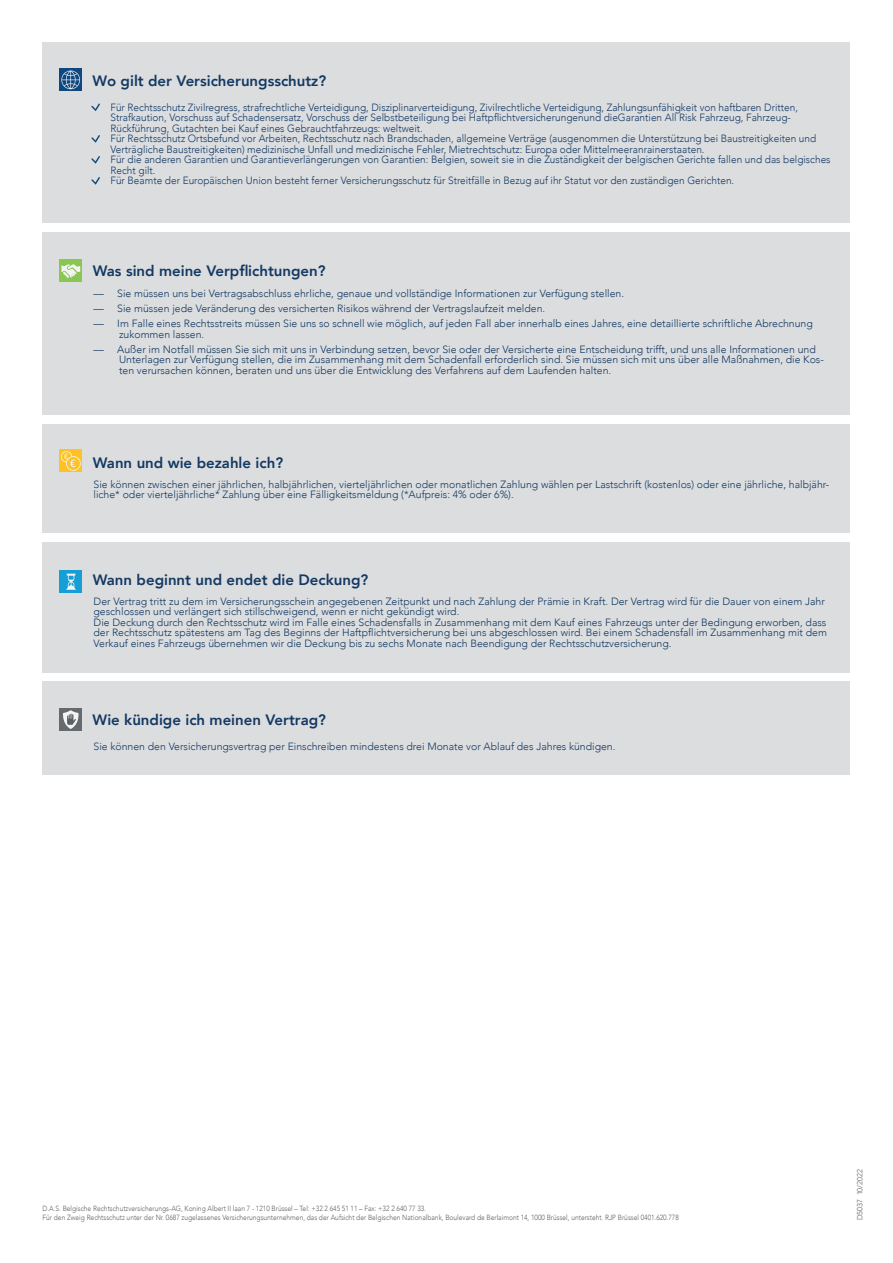
<style>
.page{position:relative;width:893px;height:1263px;background:#fff}
.page>*{position:absolute;margin:0;border:0;box-sizing:border-box;transform-origin:0 0}
.t1{font:800 15px "Avenir";color:#133962}
.t2{font:300 10.5px/10.5px "Avenir";color:#133962}
.t3{font:300 10.5px/10.5px "Avenir";color:#133964;scale:.96 1}
.body{font:300 7.5px "Avenir";color:#5d6161;scale:.89 1}
.body-2{font:300 7.5px "Avenir";color:#5d6161}
.s1{color:#133964}
</style>
<div class="page">
<div style="left:43px;top:681px;width:807px;height:94px;background:#dcdddf"></div>
<div style="left:60px;top:708px;width:22px;height:23px;background:#676a6c"></div>
<svg style="left:63px;top:710px;width:16px;height:19px"></svg>
<div style="left:43px;top:43px;width:807px;height:180px;background:#dcdddf"></div>
<svg style="left:60px;top:69px;width:22px;height:22px"></svg>
<svg style="left:61px;top:71px;width:19px;height:18px"></svg>
<svg style="left:91px;top:103px;width:9px;height:8px"></svg>
<svg style="left:91px;top:135px;width:9px;height:8px"></svg>
<svg style="left:91px;top:156px;width:9px;height:8px"></svg>
<svg style="left:91px;top:177px;width:9px;height:8px"></svg>
<div style="left:43px;top:424px;width:807px;height:109px;background:#dcdddf"></div>
<div style="left:60px;top:450px;width:22px;height:22px;background:#fec224"></div>
<svg style="left:61px;top:451px;width:20px;height:20px"></svg>
<div style="left:43px;top:232px;width:807px;height:183px;background:#dcdddf"></div>
<div style="left:60px;top:259px;width:22px;height:23px;background:#89c652"></div>
<svg style="left:61px;top:264px;width:19px;height:14px"></svg>
<div style="left:43px;top:542px;width:807px;height:130px;background:#dcdddf"></div>
<div style="left:60px;top:570px;width:22px;height:23px;background:#159fd4"></div>
<svg style="left:66px;top:574px;width:10px;height:16px"></svg>
<h1 class="t1" style="left:93px;top:69px;width:235px">Wo gilt der Versicherungsschutz?</h1>
<p class="t3" style="left:110px;top:102px;width:752px">Für Rechtsschutz Zivilregress, strafrechtliche Verteidigung, Disziplinarverteidigung, Zivilrechtliche Verteidigung, Zahlungsunfähigkeit von haftbaren Dritten, Strafkaution, Vorschuss auf Schadensersatz, Vorschuss der Selbstbeteiligung bei Haftpflichtversicherungenund dieGarantien All Risk Fahrzeug, Fahrzeug-Rückführung, Gutachten bei Kauf eines Gebrauchtfahrzeugs: weltweit.<br>Für Rechtsschutz Ortsbefund vor Arbeiten, Rechtsschutz nach Brandschaden, allgemeine Verträge (ausgenommen die Unterstützung bei Baustreitigkeiten und Verträgliche Baustreitigkeiten) medizinische Unfall und medizinische Fehler, Mietrechtschutz: Europa oder Mittelmeeranrainerstaaten.<br>Für die anderen Garantien und Garantieverlängerungen von Garantien: Belgien, soweit sie in die Zuständigkeit der belgischen Gerichte fallen und das belgisches Recht gilt.<br>Für Beamte der Europäischen Union besteht ferner Versicherungsschutz für Streitfälle in Bezug auf ihr Statut vor den zuständigen Gerichten.</p>
<h1 class="t1" style="left:93px;top:259px;width:234px">Was sind meine Verpflichtungen?</h1>
<p class="t2" style="left:94px;top:288px;width:532px"><span class="s1">—</span> Sie müssen uns bei Vertragsabschluss ehrliche, genaue und vollständige Informationen zur Verfügung stellen.</p>
<p class="t2" style="left:94px;top:303px;width:453px"><span class="s1">—</span> Sie müssen jede Veränderung des versicherten Risikos während der Vertragslaufzeit melden.</p>
<p class="t2" style="left:119px;top:318px;width:695px;text-indent:-26px"><span class="s1">—</span> Im Falle eines Rechtsstreits müssen Sie uns so schnell wie möglich, auf jeden Fall aber innerhalb eines Jahres, eine detaillierte schriftliche Abrechnung zukommen lassen.</p>
<p class="t2" style="left:119px;top:344px;width:706px;text-indent:-26px"><span class="s1">—</span> Außer im Notfall müssen Sie sich mit uns in Verbindung setzen, bevor Sie oder der Versicherte eine Entscheidung trifft, und uns alle Informationen und<br>Unterlagen zur Verfügung stellen, die im Zusammenhang mit dem Schadenfall erforderlich sind. Sie müssen sich mit uns über alle Maßnahmen, die Kos&shy;ten verursachen können, beraten und uns über die Entwicklung des Verfahrens auf dem Laufenden halten.</p>
<h1 class="t1" style="left:93px;top:451px;width:192px">Wann und wie bezahle ich?</h1>
<p class="t2" style="left:94px;top:479px;width:737px">Sie können zwischen einer jährlichen, halbjährlichen, vierteljährlichen oder monatlichen Zahlung wählen per Lastschrift (kostenlos) oder eine jährliche, halbjähr&shy;liche* oder vierteljährliche* Zahlung über eine Fälligkeitsmeldung (*Aufpreis: 4% oder 6%).</p>
<h1 class="t1" style="left:93px;top:568px;width:277px">Wann beginnt und endet die Deckung?</h1>
<p class="t2" style="left:94px;top:596px;width:735px">Der Vertrag tritt zu dem im Versicherungsschein angegebenen Zeitpunkt und nach Zahlung der Prämie in Kraft. Der Vertrag wird für die Dauer von einem Jahr geschlossen und verlängert sich stillschweigend, wenn er nicht gekündigt wird.<br>Die Deckung durch den Rechtsschutz wird im Falle eines Schadensfalls in Zusammenhang mit dem Kauf eines Fahrzeugs unter der Bedingung erworben, dass der Rechtsschutz spätestens am Tag des Beginns der Haftpflichtversicherung bei uns abgeschlossen wird. Bei einem Schadensfall im Zusammenhang mit dem Verkauf eines Fahrzeugs übernehmen wir die Deckung bis zu sechs Monate nach Beendigung der Rechtsschutzversicherung.</p>
<h1 class="t1" style="left:93px;top:708px;width:235px">Wie kündige ich meinen Vertrag?</h1>
<p class="t2" style="left:94px;top:741px;width:523px">Sie können den Versicherungsvertrag per Einschreiben mindestens drei Monate vor Ablauf des Jahres kündigen.</p>
<p class="body" style="left:43px;top:1204px;width:432px">D.A.S. Belgische Rechtschutzversicherungs-AG, Koning Albert II laan 7 - 1210 Brüssel – Tel: +32 2 645 51 11 – Fax: +32 2 640 77 33.</p>
<p class="body" style="left:43px;top:1213px;width:716px">Für den Zweig Rechtsschutz unter der Nr. 0687 zugelassenes Versicherungsunternehmen, das der Aufsicht der Belgischen Nationalbank, Boulevard de Berlaimont 14, 1000 Brüssel, untersteht. RJP Brüssel 0401.620.778</p>
<p class="body-2" style="left:855px;top:1220px;width:53px;rotate:-90deg">D5037 10/2022</p>
</div>
